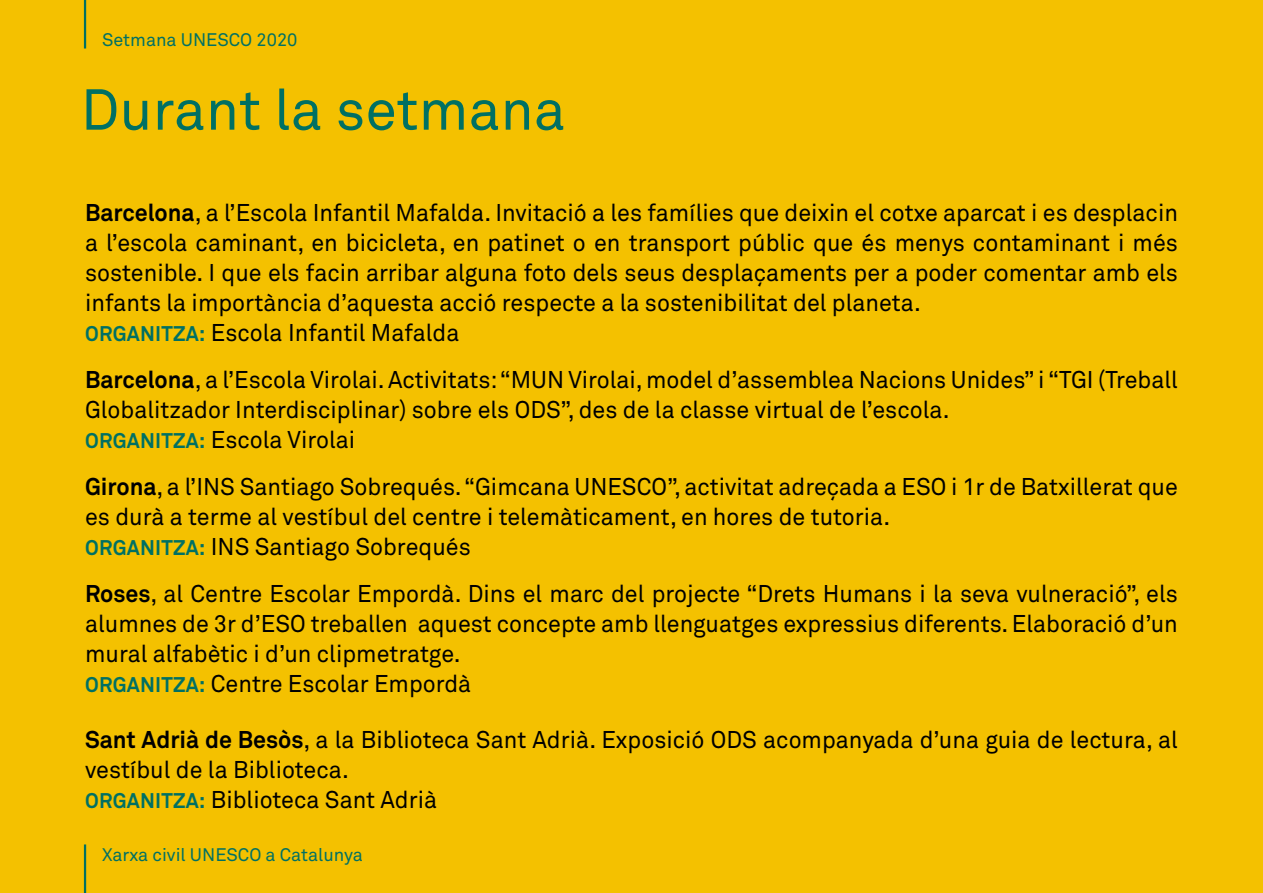
<style>
.page{position:relative;width:1263px;height:893px;background:#f4c100}
.page>*{position:absolute;margin:0;border:0;box-sizing:border-box;transform-origin:0 0}
.t1{font:57px "Akkurat Std";color:#007063}
.t2{font:24px/30px "Akkurat Std";color:#000}
.t3{font:18px "Akkurat Std";color:#007063}
.s1{font-weight:700}
.s2{font-weight:700;font-size:21px;color:#007063}
</style>
<div class="page">
<hr style="left:84px;top:0;width:2px;height:49px;background:#007063">
<hr style="left:84px;top:844px;width:2px;height:49px;background:#007063">
<p class="t3" style="left:102px;top:30px;width:197px">Setmana UNESCO 2020</p>
<h1 class="t1" style="left:81px;top:77px;width:486px">Durant la setmana</h1>
<p class="t2" style="left:85px;top:198px;width:1094px"><span class="s1">Barcelona</span>, a l’Escola Infantil Mafalda. Invitació a les famílies que deixin el cotxe aparcat i es desplacin a l’escola caminant, en bicicleta, en patinet o en transport públic que és menys contaminant i més sostenible. I que els facin arribar alguna foto dels seus desplaçaments per a poder comentar amb els infants la importància d’aquesta acció respecte a la sostenibilitat del planeta.<br><span class="s2">ORGANITZA:</span> Escola Infantil Mafalda</p>
<p class="t2" style="left:85px;top:365px;width:1094px"><span class="s1">Barcelona</span>, a l’Escola Virolai. Activitats: “MUN Virolai, model d’assemblea Nacions Unides” i “TGI (Treball<br>Globalitzador Interdisciplinar) sobre els ODS”, des de la classe virtual de l’escola.<br><span class="s2">ORGANITZA:</span> Escola Virolai</p>
<p class="t2" style="left:85px;top:472px;width:1094px"><span class="s1">Girona</span>, a l’INS Santiago Sobrequés. “Gimcana UNESCO”, activitat adreçada a ESO i 1r de Batxillerat que es durà a terme al vestíbul del centre i telemàticament, en hores de tutoria.<br><span class="s2">ORGANITZA:</span> INS Santiago Sobrequés</p>
<p class="t2" style="left:85px;top:579px;width:1094px"><span class="s1">Roses</span>, al Centre Escolar Empordà. Dins el marc del projecte “Drets Humans i la seva vulneració”, els alumnes de 3r d’ESO treballen aquest concepte amb llenguatges expressius diferents. Elaboració d’un mural alfabètic i d’un clipmetratge.<br><span class="s2">ORGANITZA:</span> Centre Escolar Empordà</p>
<p class="t2" style="left:85px;top:725px;width:1094px"><span class="s1">Sant Adrià de Besòs</span>, a la Biblioteca Sant Adrià. Exposició ODS acompanyada d’una guia de lectura, al vestíbul de la Biblioteca.<br><span class="s2">ORGANITZA:</span> Biblioteca Sant Adrià</p>
<p class="t3" style="left:102px;top:844px;width:262px">Xarxa civil UNESCO a Catalunya</p>
</div>
